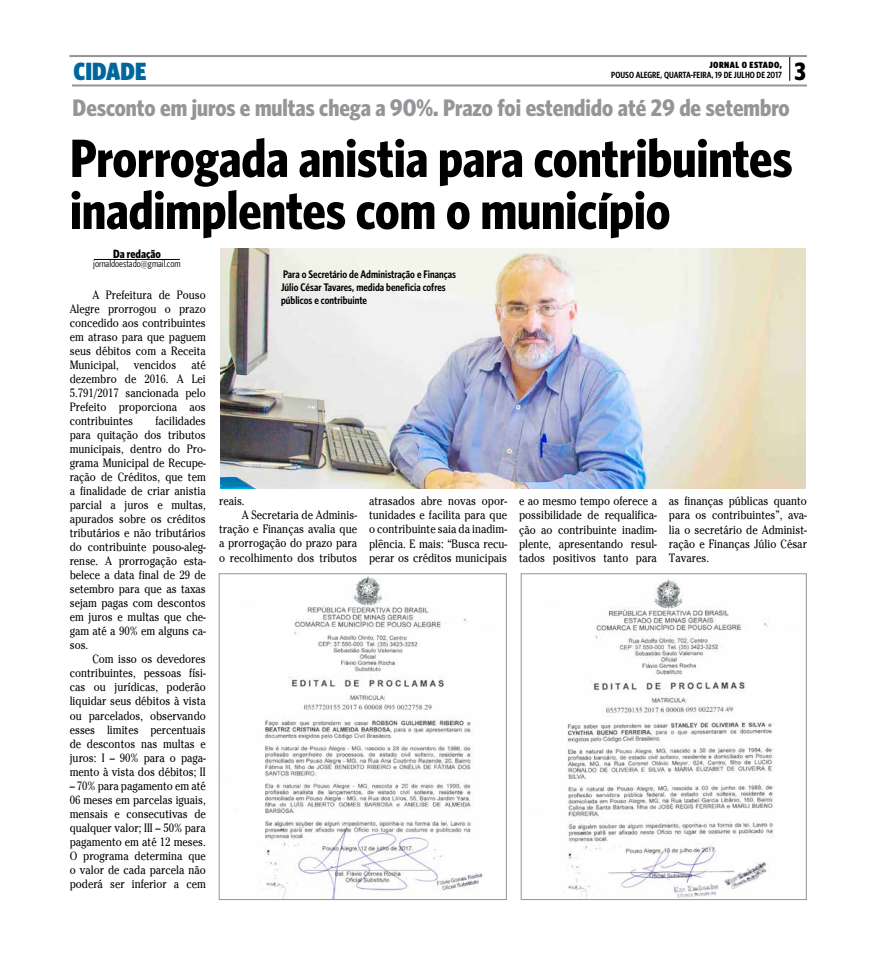
<style>
.page{position:relative;width:879px;height:956px;background:#fff}
.page>*{position:absolute;margin:0;border:0;box-sizing:border-box;transform-origin:0 0}
.t1{font:700 54px/52px "Whitney Condensed";color:#000}
.t2{font:900 25px "Whitney Condensed";color:#01669c}
.t3{font:700 25px "Whitney Condensed";color:#000}
.t4{font:700 24px "Whitney Condensed";color:#939598}
.t5{font:12px/14px "Cheltenham Cnd N";color:#000;text-align:justify}
.t6{font:700 12px "Whitney Condensed";color:#000}
.t7{font:600 11px/13px "Whitney Condensed";color:#000}
.t8{font:10px "Whitney Condensed";color:#000}
.t9{font:600 9px "Whitney Condensed";color:#000}
.t10{font:900 9px "Whitney Condensed";letter-spacing:.05em;color:#000}
</style>
<div class="page">
<svg style="left:789px;top:57px;width:1px;height:24px"></svg>
<hr style="left:72px;top:84px;width:735px;height:2px;background:#939598">
<hr style="left:69px;top:55px;width:738px;height:2px;background:#939598">
<hr style="left:94px;top:259px;width:86px;height:1px;background:#000">
<img style="left:220px;top:248px;width:585px;height:240px">
<img style="left:265px;top:576px;width:218px;height:321px">
<div style="left:219px;top:573px;width:287px;height:326px;border:1px solid #939598"></div>
<img style="left:567px;top:579px;width:208px;height:318px">
<div style="left:521px;top:573px;width:285px;height:326px;border:1px solid #939598"></div>
<p class="t10" style="left:709px;top:59px;width:74px">JORNAL O ESTADO,</p>
<h2 class="t2" style="left:74px;top:57px;width:74px">CIDADE</h2>
<p class="t9" style="left:611px;top:70px;width:172px">POUSO ALEGRE, QUARTA-FEIRA, 19 DE JULHO DE 2017</p>
<h2 class="t3" style="left:794px;top:57px;width:13px">3</h2>
<h3 class="t4" style="left:73px;top:94px;width:718px">Desconto em juros e multas chega a 90%. Prazo foi estendido até 29 de setembro</h3>
<h1 class="t1" style="left:70px;top:131px;width:724px">Prorrogada anistia para contribuintes inadimplentes com o município</h1>
<p class="t6" style="left:113px;top:247px;width:49px">Da redação</p>
<p class="t8" style="left:93px;top:258px;width:89px">jornaldoestado@gmail.com</p>
<p class="t5" style="left:70px;top:288px;width:138px;text-indent:23px">A Prefeitura de Pouso Alegre prorrogou o prazo concedido aos contribuintes em atraso para que paguem seus débitos com a Receita Municipal,</p>
<p class="t5" style="left:134px;top:358px;width:44px">vencidos</p>
<p class="t5" style="left:70px;top:358px;width:138px;text-indent:122px">até dezembro de 2016. A Lei 5.791/2017 sancionada pelo Prefeito proporciona aos contribuintes</p>
<p class="t5" style="left:70px;top:414px;width:138px;text-indent:86px">facilidades para quitação dos tributos municipais, dentro do Pro&shy;grama Municipal de Recupe&shy;ração de Créditos, que tem a finalidade de criar anistia parcial a juros e multas, apurados sobre os créditos tributários e não tributários do contribuinte pouso-aleg&shy;rense. A prorrogação esta&shy;belece a data final de 29 de setembro para que as taxas sejam pagas com descontos em juros e multas que che&shy;gam até a 90% em alguns ca&shy;sos.</p>
<p class="t5" style="left:70px;top:652px;width:138px;text-indent:23px">Com isso os devedores contribuintes, pessoas físi&shy;cas ou jurídicas, poderão liquidar seus débitos à vista ou parcelados, observando esses limites percentuais de descontos nas multas e juros: I – 90% para o paga&shy;mento à vista dos débitos; II</p>
<p class="t5" style="left:70px;top:778px;width:138px">– 70% para pagamento em até 06 meses em parcelas iguais, mensais e consecutivas de qualquer valor; III – 50% para pagamento em até 12 meses.<br>O programa determina que o valor de cada parcela não poderá ser inferior a cem</p>
<p class="t7" style="left:281px;top:267px;width:177px">Para o Secretário de Administração e Finanças<br>Júlio César Tavares, medida beneficia cofres públicos e contribuinte</p>
<p class="t5" style="left:219px;top:494px;width:27px">reais.</p>
<p class="t5" style="left:242px;top:508px;width:117px">A Secretaria de Adminis-</p>
<p class="t5" style="left:219px;top:522px;width:139px">tração e Finanças avalia que</p>
<p class="t5" style="left:219px;top:536px;width:139px">a prorrogação do prazo para</p>
<p class="t5" style="left:219px;top:550px;width:139px">o recolhimento dos tributos</p>
<p class="t5" style="left:369px;top:494px;width:139px">atrasados abre novas opor&shy;tunidades e facilita para que o contribuinte saia da inadim&shy;plência. E mais: “Busca recu&shy;perar os créditos municipais</p>
<p class="t5" style="left:519px;top:494px;width:139px">e ao mesmo tempo oferece a possibilidade de requalifica&shy;ção ao contribuinte inadim&shy;plente, apresentando resul&shy;tados positivos tanto para</p>
<p class="t5" style="left:669px;top:494px;width:139px">as finanças públicas quanto para os contribuintes”, ava&shy;lia o secretário de Administ&shy;ração e Finanças Júlio César Tavares.</p>
</div>
